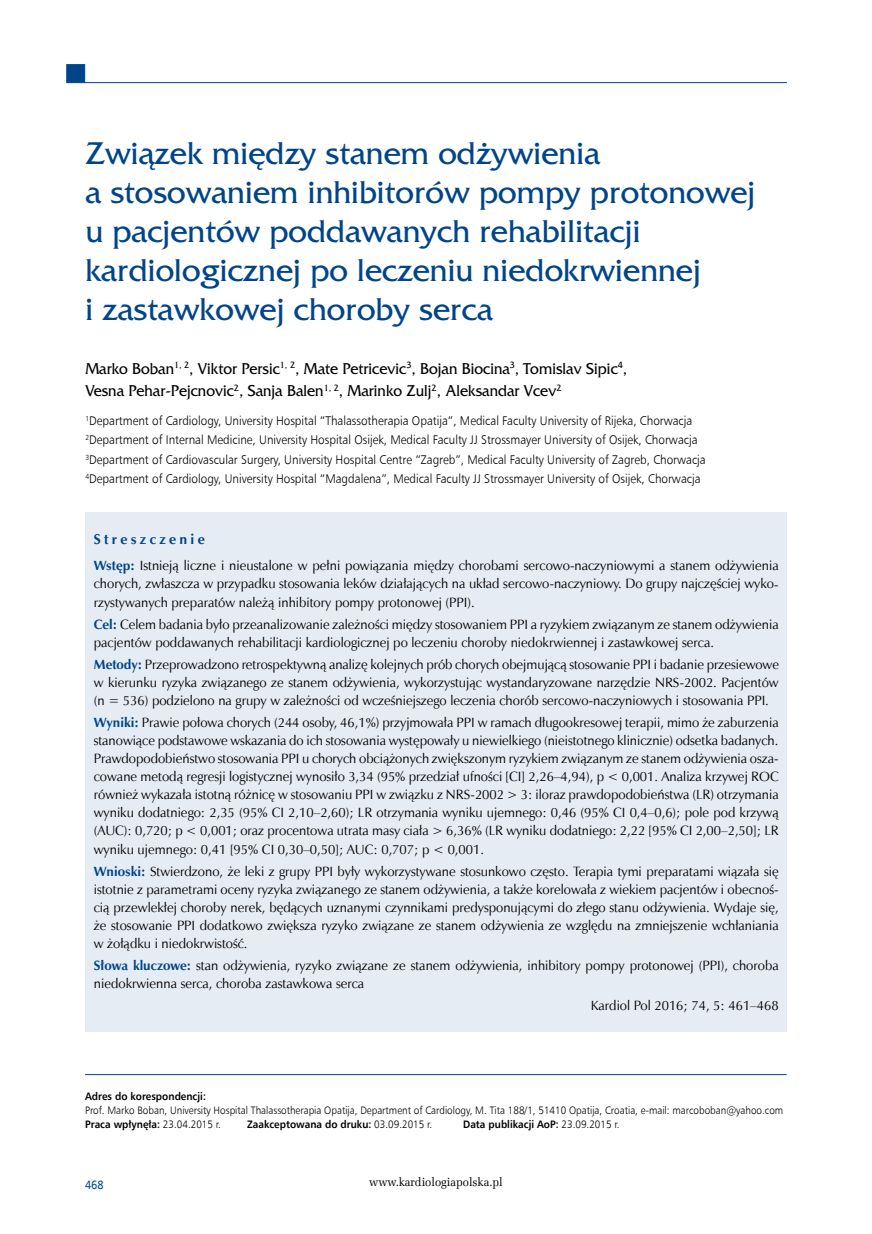
<style>
.page{position:relative;width:872px;height:1234px;background:#fff}
.page>*{position:absolute;margin:0;border:0;box-sizing:border-box;transform-origin:0 0}
.t1{font:33px/39px "France";color:#004489}
.t2{font:16.5px/22.5px "France";color:#000;scale:.94 1}
.t3{font:700 14.25px "Zapf Humnst EU";letter-spacing:.23em;color:#004489}
.t4{font:13.5px/18px "Zapf Humnst EU";color:#000;text-align:justify}
.t5{font:12.6px/19.2px "Humnst 777 Lt EU";color:#000;scale:.93 1}
.t6{font:12px "Zapf Ellipt EU";color:#000;scale:.95 1}
.t7{font:12px "Humnst 777 EU";color:#004489;scale:.9 1}
.t8{font:10.8px "Humnst 777 Lt EU";color:#000;scale:.92 1}
.t9{font:700 10.8px "Humnst 777 EU";color:#000;scale:.92 1}
.s1{font-weight:700;color:#004489}
.s2{font-family:"Humnst 777 Lt EU";font-weight:400}
</style>
<div class="page">
<hr style="left:85px;top:82px;width:702px;height:1px;background:#004489">
<div style="left:66px;top:64px;width:19px;height:19px;background:#004489;border:1px solid #004489"></div>
<div style="left:85px;top:512px;width:702px;height:518px;background:#e6ecf3"></div>
<hr style="left:85px;top:1073px;width:701px;height:1px;background:#004489">
<h1 class="t1" style="left:85px;top:134px;width:671px">Związek między stanem odżywienia<br>a stosowaniem inhibitorów pompy protonowej u pacjentów poddawanych rehabilitacji kardiologicznej po leczeniu niedokrwiennej<br>i zastawkowej choroby serca</h1>
<p class="t2" style="left:85px;top:357px;width:578px">Marko Boban<sup>1,</sup> <sup>2</sup>, Viktor Persic<sup>1,</sup> <sup>2</sup>, Mate Petricevic<sup>3</sup>, Bojan Biocina<sup>3</sup>, Tomislav Sipic<sup>4</sup>,<br>Vesna Pehar-Pejcnovic<sup>2</sup>, Sanja Balen<sup>1,</sup> <sup>2</sup>, Marinko Zulj<sup>2</sup>, Aleksandar Vcev<sup>2</sup></p>
<p class="t5" style="left:85px;top:411px;width:668px"><sup>1</sup>Department of Cardiology, University Hospital “Thalassotherapia Opatija”, Medical Faculty University of Rijeka, Chorwacja <sup>2</sup>Department of Internal Medicine, University Hospital Osijek, Medical Faculty JJ Strossmayer University of Osijek, Chorwacja <sup>3</sup>Department of Cardiovascular Surgery, University Hospital Centre “Zagreb”, Medical Faculty University of Zagreb, Chorwacja <sup>4</sup>Department of Cardiology, University Hospital “Magdalena”, Medical Faculty JJ Strossmayer University of Osijek, Chorwacja</p>
<p class="t3" style="left:94px;top:529px;width:112px">Streszczenie</p>
<p class="t4" style="left:94px;top:556px;width:686px"><span class="s1">Wstęp:</span> Istnieją liczne i nieustalone w pełni powiązania między chorobami sercowo-naczyniowymi a stanem odżywienia chorych, zwłaszcza w przypadku stosowania leków działających na układ sercowo-naczyniowy. Do grupy najczęściej wyko&shy;rzystywanych preparatów należą inhibitory pompy protonowej (PPI).</p>
<p class="t4" style="left:94px;top:615px;width:686px"><span class="s1">Cel:</span> Celem badania było przeanalizowanie zależności między stosowaniem PPI a ryzykiem związanym ze stanem odżywienia pacjentów poddawanych rehabilitacji kardiologicznej po leczeniu choroby niedokrwiennej i zastawkowej serca.</p>
<p class="t4" style="left:94px;top:655px;width:686px"><span class="s1">Metody:</span> Przeprowadzono retrospektywną analizę kolejnych prób chorych obejmującą stosowanie PPI i badanie przesiewowe w kierunku ryzyka związanego ze stanem odżywienia, wykorzystując wystandaryzowane narzędzie NRS-2002. Pacjentów (n = 536) podzielono na grupy w zależności od wcześniejszego leczenia chorób sercowo-naczyniowych i stosowania PPI.</p>
<p class="t4" style="left:94px;top:713px;width:686px"><span class="s1">Wyniki:</span> Prawie połowa chorych (244 osoby, 46,1%) przyjmowała PPI w ramach długookresowej terapii, mimo że zaburzenia stanowiące podstawowe wskazania do ich stosowania występowały u niewielkiego (nieistotnego klinicznie) odsetka badanych.<br>Prawdopodobieństwo stosowania PPI u chorych obciążonych zwiększonym ryzykiem związanym ze stanem odżywienia osza&shy;cowane metodą regresji logistycznej wynosiło 3,34 (95% przedział ufności [CI] 2,26–4,94), p &lt; 0,001. Analiza krzywej ROC również wykazała istotną różnicę w stosowaniu PPI w związku z NRS-2002 &gt; 3: iloraz prawdopodobieństwa (LR) otrzymania wyniku dodatniego: 2,35 (95% CI 2,10–2,60); LR otrzymania wyniku ujemnego: 0,46 (95% CI 0,4–0,6); pole pod krzywą (AUC): 0,720; p &lt; 0,001; oraz procentowa utrata masy ciała &gt; 6,36% (LR wyniku dodatniego: 2,22 [95% CI 2,00–2,50]; LR wyniku ujemnego: 0,41 [95% CI 0,30–0,50]; AUC: 0,707; p &lt; 0,001.</p>
<p class="t4" style="left:94px;top:862px;width:686px"><span class="s1">Wnioski:</span> Stwierdzono, że leki z grupy PPI były wykorzystywane stosunkowo często. Terapia tymi preparatami wiązała się istotnie z parametrami oceny ryzyka związanego ze stanem odżywienia, a także korelowała z wiekiem pacjentów i obecnoś&shy;cią przewlekłej choroby nerek, będących uznanymi czynnikami predysponującymi do złego stanu odżywienia. Wydaje się, że stosowanie PPI dodatkowo zwiększa ryzyko związane ze stanem odżywienia ze względu na zmniejszenie wchłaniania w żołądku i niedokrwistość.</p>
<p class="t4" style="left:94px;top:956px;width:686px"><span class="s1">Słowa kluczowe:</span> stan odżywienia, ryzyko związane ze stanem odżywienia, inhibitory pompy protonowej (PPI), choroba niedokrwienna serca, choroba zastawkowa serca</p>
<p class="t4" style="left:591px;top:996px;width:189px">Kardiol Pol 2016; 74, 5: 461–468</p>
<p class="t9" style="left:85px;top:1088px;width:133px">Adres do korespondencji:</p>
<p class="t8" style="left:85px;top:1103px;width:760px">Prof. Marko Boban, University Hospital Thalassotherapia Opatija, Department of Cardiology, M. Tita 188/1, 51410 Opatija, Croatia, e-mail: marcoboban@yahoo.com</p>
<p class="t9" style="left:85px;top:1117px;width:149px">Praca wpłynęła: <span class="s2">23.04.2015 r.</span></p>
<p class="t9" style="left:247px;top:1117px;width:203px">Zaakceptowana do druku: <span class="s2">03.09.2015 r.</span></p>
<p class="t9" style="left:463px;top:1117px;width:171px">Data publikacji AoP: <span class="s2">23.09.2015 r.</span></p>
<p class="t7" style="left:85px;top:1176px;width:22px">468</p>
<p class="t6" style="left:369px;top:1173px;width:142px">www.kardiologiapolska.pl</p>
</div>
